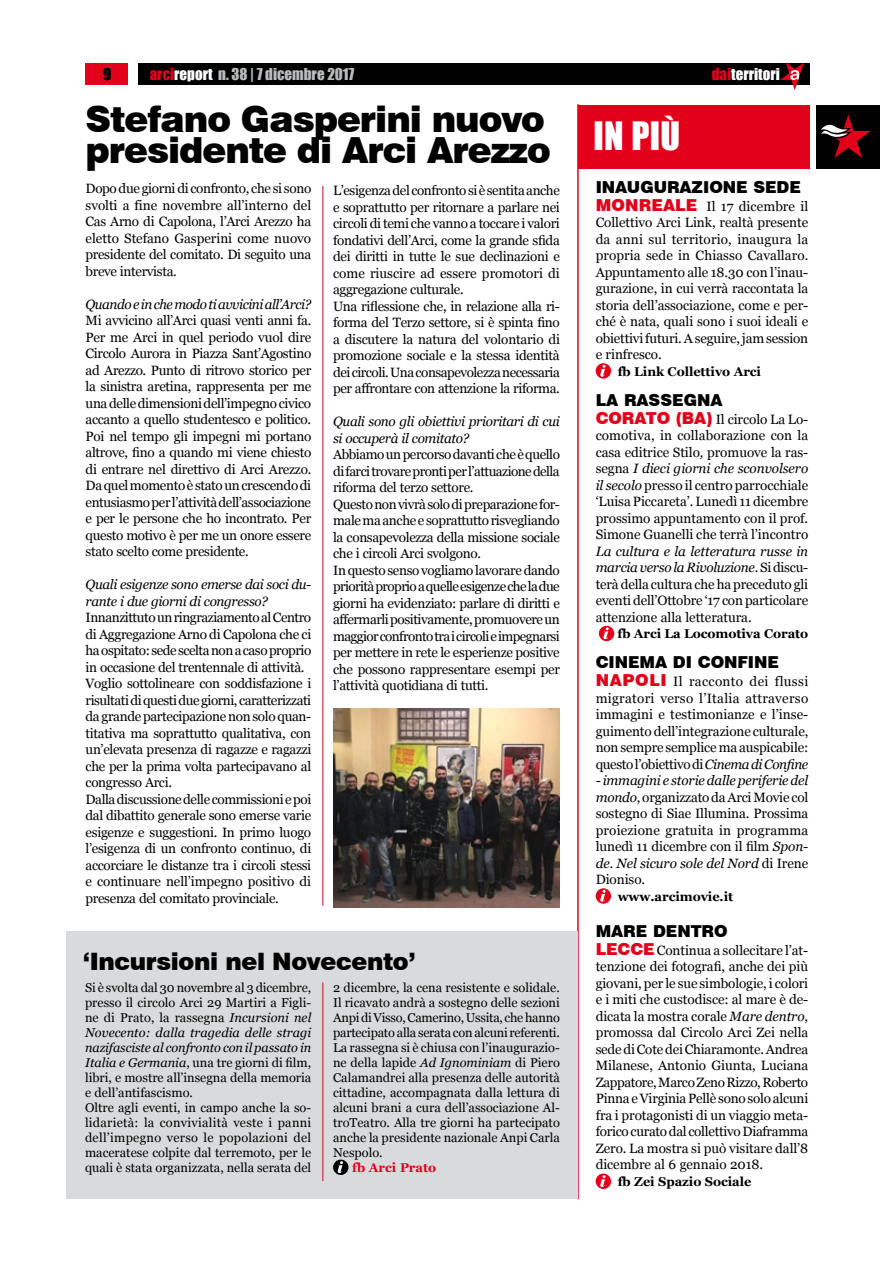
<style>
.page{position:relative;width:893px;height:1263px;background:#fff}
.page>*{position:absolute;margin:0;border:0;box-sizing:border-box;transform-origin:0 0}
.t1{font:900 36px/31.5px "Swiss 721 BT";letter-spacing:-.03em;color:#000}
.t2{font:36px "Impact";color:#fff}
.t3{font:900 24px "Swiss 721 BT";letter-spacing:-.015em;color:#000}
.t4{font:900 16.5px "Swiss 721 BT";letter-spacing:-.005em;color:#000}
.t5{font:15px "Impact";color:#b9bbbc}
.t6{font:15px "Impact";color:#fff}
.t7{font:15px "Impact";color:#000}
.t8{font:13.5px/16.5px "Georgia";letter-spacing:-.025em;color:#000;text-align:justify}
.t9{font:italic 13.5px/16.5px "Georgia";letter-spacing:-.025em;color:#000}
.t10{font:12.75px/15px "Georgia";color:#000}
.t11{font:700 12.75px "Georgia";letter-spacing:-.005em;color:#000}
.t12{font:700 12.75px "Georgia";color:#e2001a}
.s1{color:#e2001a}
.s2{color:#fff}
.s3{font-style:italic}
.s4{font-family:"Swiss 721 BT";font-weight:900;font-size:16.5px;color:#e2001a}
</style>
<div class="page">
<div style="left:85px;top:64px;width:43px;height:21px;background:#e2001a"></div>
<div style="left:138px;top:64px;width:672px;height:21px;background:#000"></div>
<div style="left:579px;top:105px;width:231px;height:63px;background:#e2001a"></div>
<div style="left:816px;top:105px;width:64px;height:63px;background:#000"></div>
<svg style="left:821px;top:114px;width:50px;height:44px"></svg>
<hr style="left:577px;top:104px;width:2px;height:1095px;background:#e2001a">
<svg style="left:780px;top:62px;width:24px;height:28px"></svg>
<svg style="left:596px;top:363px;width:15px;height:16px"></svg>
<svg style="left:600px;top:365px;width:6px;height:12px"></svg>
<div style="left:599px;top:626px;width:15px;height:15px;background:#e2001a;border-radius:50%"></div>
<svg style="left:603px;top:627px;width:6px;height:12px"></svg>
<svg style="left:596px;top:888px;width:15px;height:16px"></svg>
<svg style="left:600px;top:890px;width:6px;height:12px"></svg>
<div style="left:596px;top:1173px;width:15px;height:16px;background:#e2001a;border-radius:50%"></div>
<svg style="left:600px;top:1175px;width:6px;height:12px"></svg>
<div style="left:66px;top:931px;width:511px;height:268px;background:#d9dadb"></div>
<hr style="left:322px;top:982px;width:1px;height:199px;background:#e2001a">
<div style="left:333px;top:1159px;width:15px;height:16px;background:#000;border-radius:50%"></div>
<svg style="left:338px;top:1161px;width:5px;height:12px"></svg>
<hr style="left:322px;top:186px;width:1px;height:720px;background:#e2001a">
<img style="left:333px;top:709px;width:227px;height:198px">
<p class="t7" style="left:103px;top:62px;width:10px">9</p>
<p class="t5" style="left:150px;top:62px;width:206px"><span class="s1">arci</span><span class="s2">report</span> n. 38 | 7 dicembre 2017</p>
<h1 class="t1" style="left:86px;top:103px;width:467px">Stefano Gasperini nuovo presidente di Arci Arezzo</h1>
<p class="t8" style="left:333px;top:183px;width:228px;text-align:left">L’esigenza del confronto si è sentita anche e soprattutto per ritornare a parlare nei circoli di temi che vanno a toccare i valori fondativi dell’Arci, come la grande sfida dei diritti in tutte le sue declinazioni e come riuscire ad essere promotori di aggregazione culturale.<br>Una riflessione che, in relazione alla ri&shy;forma del Terzo settore, si è spinta fino a discutere la natura del volontario di promozione sociale e la stessa identità dei circoli. Una consapevolezza necessaria per affrontare con attenzione la riforma.</p>
<p class="t9" style="left:333px;top:413px;width:228px">Quali sono gli obiettivi prioritari di cui si occuperà il comitato?</p>
<p class="t8" style="left:333px;top:447px;width:228px;text-align:left">Abbiamo un percorso davanti che è quello di farci trovare pronti per l’attuazione della riforma del terzo settore.<br>Questo non vivrà solo di preparazione for&shy;male ma anche e soprattutto risvegliando la consapevolezza della missione sociale che i circoli Arci svolgono.<br>In questo senso vogliamo lavorare dando priorità proprio a quelle esigenze che la due giorni ha evidenziato: parlare di diritti e affermarli positivamente, promuovere un maggior confronto tra i circoli e impegnarsi per mettere in rete le esperienze positive che possono rappresentare esempi per l’attività quotidiana di tutti.</p>
<p class="t8" style="left:86px;top:181px;width:227px">Dopo due giorni di confronto, che si sono svolti a fine novembre all’interno del Cas Arno di Capolona, l’Arci Arezzo ha eletto Stefano Gasperini come nuovo presidente del comitato. Di seguito una breve intervista.</p>
<p class="t9" style="left:86px;top:296px;width:227px">Quando e in che modo ti avvicini all’Arci?</p>
<p class="t8" style="left:86px;top:313px;width:227px">Mi avvicino all’Arci quasi venti anni fa.<br>Per me Arci in quel periodo vuol dire Circolo Aurora in Piazza Sant’Agostino ad Arezzo. Punto di ritrovo storico per la sinistra aretina, rappresenta per me una delle dimensioni dell’impegno civico accanto a quello studentesco e politico.<br>Poi nel tempo gli impegni mi portano altrove, fino a quando mi viene chiesto di entrare nel direttivo di Arci Arezzo.<br>Da quel momento è stato un crescendo di entusiasmo per l’attività dell’associazione e per le persone che ho incontrato. Per questo motivo è per me un onore essere stato scelto come presidente.</p>
<p class="t9" style="left:86px;top:577px;width:227px">Quali esigenze sono emerse dai soci du&shy;rante i due giorni di congresso?</p>
<p class="t8" style="left:86px;top:610px;width:227px;text-align:left">Innanzittuto un ringraziamento al Centro di Aggregazione Arno di Capolona che ci ha ospitato: sede scelta non a caso proprio in occasione del trentennale di attività.<br>Voglio sottolineare con soddisfazione i risultati di questi due giorni, caratterizzati da grande partecipazione non solo quan&shy;titativa ma soprattutto qualitativa, con un’elevata presenza di ragazze e ragazzi che per la prima volta partecipavano al congresso Arci.<br>Dalla discussione delle commissioni e poi dal dibattito generale sono emerse varie esigenze e suggestioni. In primo luogo l’esigenza di un confronto continuo, di accorciare le distanze tra i circoli stessi e continuare nell’impegno positivo di presenza del comitato provinciale.</p>
<h2 class="t3" style="left:83px;top:947px;width:335px">‘Incursioni nel Novecento’</h2>
<p class="t10" style="left:85px;top:980px;width:228px">Si è svolta dal 30 novembre al 3 dicembre, presso il circolo Arci 29 Martiri a Figli&shy;ne di Prato, la rassegna <span class="s3">Incursioni nel Novecento: dalla tragedia delle stragi nazifasciste al confronto con il passato in Italia e Germania</span>, una tre giorni di film, libri, e mostre all’insegna della memoria e dell’antifascismo.<br>Oltre agli eventi, in campo anche la so&shy;lidarietà: la convivialità veste i panni dell’impegno verso le popolazioni del maceratese colpite dal terremoto, per le quali è stata organizzata, nella serata del</p>
<p class="t10" style="left:333px;top:980px;width:228px;text-align:justify">2 dicembre, la cena resistente e solidale.<br>Il ricavato andrà a sostegno delle sezioni Anpi di Visso, Camerino, Ussita, che hanno partecipato alla serata con alcuni referenti.<br>La rassegna si è chiusa con l’inaugurazio&shy;ne della lapide <span class="s3">Ad Ignominiam</span> di Piero Calamandrei alla presenza delle autorità cittadine, accompagnata dalla lettura di alcuni brani a cura dell’associazione Al&shy;troTeatro. Alla tre giorni ha partecipato anche la presidente nazionale Anpi Carla Nespolo.</p>
<p class="t12" style="left:352px;top:1159px;width:86px">fb Arci Prato</p>
<h1 class="t2" style="left:594px;top:108px;width:88px">in più</h1>
<p class="t6" style="left:712px;top:62px;width:70px"><span class="s1">dai</span>territori</p>
<p class="t4" style="left:596px;top:177px;width:13px">inaugu</p>
<p class="t4" style="left:667px;top:177px;width:48px">razion</p>
<p class="t4" style="left:736px;top:177px;width:66px">e sede</p>
<p class="t8" style="left:596px;top:198px;width:214px"><span class="s4">MONREALE</span> Il 17 dicembre il Collettivo Arci Link, realtà presente da anni sul territorio, inaugura la propria sede in Chiasso Cavallaro.<br>Appuntamento alle 18.30 con l’inau&shy;gurazione, in cui verrà raccontata la storia dell’associazione, come e per&shy;ché è nata, quali sono i suoi ideali e obiettivi futuri. A seguire, jam session e rinfresco.</p>
<p class="t11" style="left:618px;top:363px;width:145px">fb Link Collettivo Arci</p>
<p class="t4" style="left:596px;top:390px;width:54px">la rass</p>
<p class="t4" style="left:672px;top:390px;width:26px">egna</p>
<p class="t8" style="left:596px;top:411px;width:214px"><span class="s4">CORATO (BA)</span> Il circolo La Lo&shy;comotiva, in collaborazione con la casa editrice Stilo<span class="s3">,</span> promuove la ras&shy;segna <span class="s3">I dieci giorni che sconvolsero il secolo</span> presso il centro parrocchiale ‘Luisa Piccareta’. Lunedì 11 dicembre prossimo appuntamento con il prof.<br>Simone Guanelli che terrà l’incontro</p>
<p class="t8" style="left:596px;top:543px;width:214px"><span class="s3">La cultura e la letteratura russe in marcia verso la Rivoluzione</span>. Si discu&shy;terà della cultura che ha preceduto gli eventi dell’Ottobre ‘17 con particolare attenzione alla letteratura.</p>
<p class="t11" style="left:617px;top:625px;width:192px">fb Arci La Locomotiva Corato</p>
<p class="t4" style="left:596px;top:652px;width:12px">cin</p>
<p class="t4" style="left:628px;top:652px;width:83px">ema diconfin</p>
<p class="t4" style="left:767px;top:652px;width:13px">e</p>
<p class="t8" style="left:596px;top:673px;width:214px"><span class="s4">NAPOLI</span> Il racconto dei flussi migratori verso l’Italia attraverso immagini e testimonianze e l’inse&shy;guimento dell’integrazione culturale, non sempre semplice ma auspicabile: questo l’obiettivo di <span class="s3">Cinema di Confine</span></p>
<p class="t8" style="left:596px;top:772px;width:214px"><span class="s3">- immagini e storie dalle periferie del mondo</span>, organizzato da Arci Movie col sostegno di Siae Illumina. Prossima proiezione gratuita in programma lunedì 11 dicembre con il film <span class="s3">Spon&shy;de. Nel sicuro sole del Nord</span> di Irene Dioniso.</p>
<p class="t11" style="left:618px;top:888px;width:117px">www.arcimovie.it</p>
<p class="t4" style="left:596px;top:921px;width:131px">mare dentro</p>
<p class="t8" style="left:596px;top:942px;width:214px"><span class="s4">LECCE</span> Continua a sollecitare l’at&shy;tenzione dei fotografi, anche dei più giovani, per le sue simbologie, i colori e i miti che custodisce: al mare è de&shy;dicata la mostra corale <span class="s3">Mare dentro</span>, promossa dal Circolo Arci Zei nella sede di Cote dei Chiaramonte. Andrea Milanese, Antonio Giunta, Luciana Zappatore, Marco Zeno Rizzo, Roberto Pinna e Virginia Pellè sono solo alcuni fra i protagonisti di un viaggio meta&shy;forico curato dal collettivo Diaframma Zero. La mostra si può visitare dall’8 dicembre al 6 gennaio 2018.</p>
<p class="t11" style="left:618px;top:1173px;width:135px">fb Zei Spazio Sociale</p>
</div>
